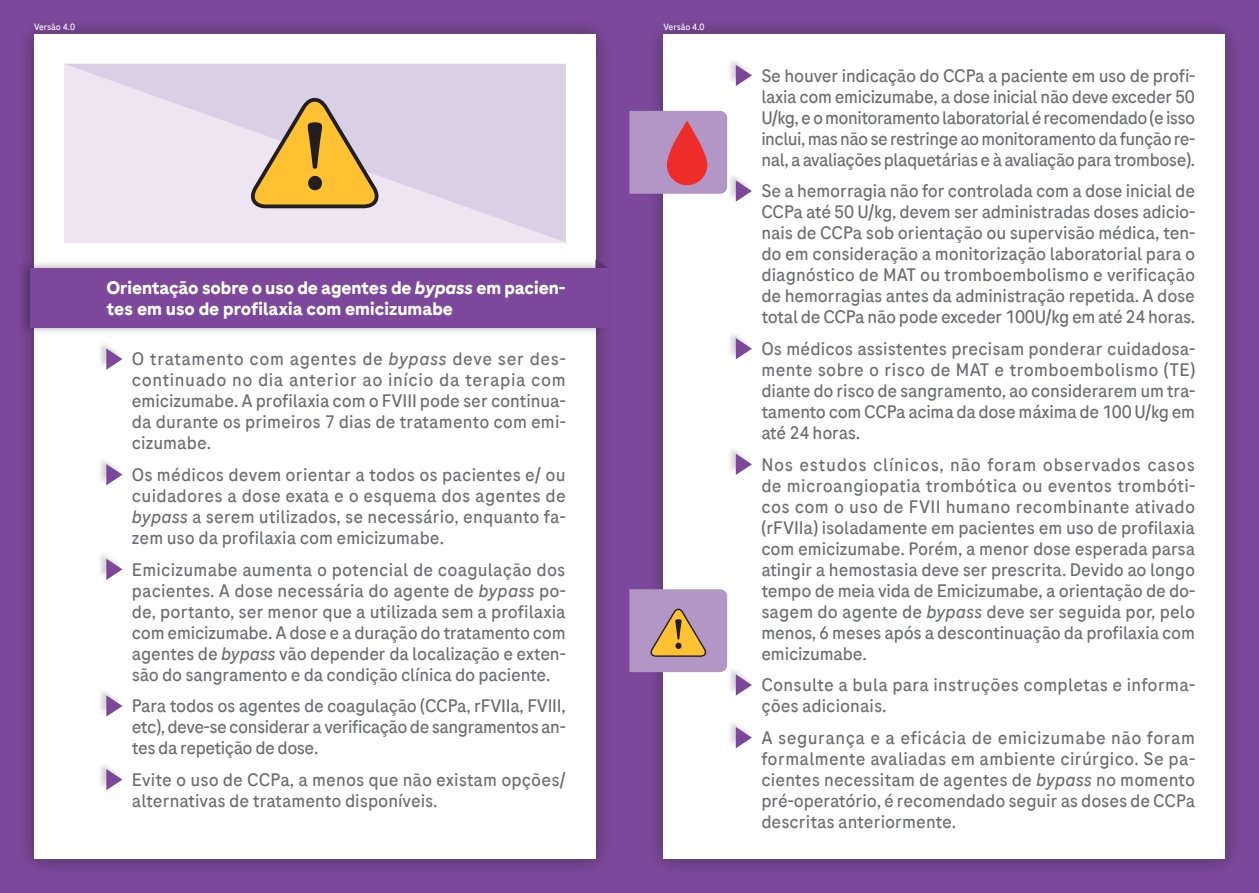
<style>
.page{position:relative;width:1259px;height:893px;background:#fff}
.page>*{position:absolute;margin:0;border:0;box-sizing:border-box;transform-origin:0 0}
.recuo{font:18px/21px "Roche Sans";letter-spacing:-.01em;color:#6c6d70;text-align:justify}
.subs_bco{font:700 18px/21px "Roche Sans";letter-spacing:-.005em;color:#fff}
.recuo-2{font:18px/21px "Roche Sans";letter-spacing:.01em;color:#6c6d70}
.t1{font:9px "Roche Sans";letter-spacing:-.01em;color:#fff}
.s1{font-style:italic}
</style>
<div class="page">
<div style="left:629px;top:0;width:630px;height:893px;background:#7d489c"></div>
<div style="left:0;top:0;width:629px;height:893px;background:#7d489c"></div>
<div style="left:15px;top:15px;width:599px;height:863px;background:#231f20;opacity:.5"></div>
<div style="left:34px;top:34px;width:561px;height:825px;background:#fff"></div>
<div style="left:644px;top:15px;width:599px;height:863px;background:#231f20;opacity:.5"></div>
<div style="left:663px;top:34px;width:562px;height:825px;background:#fff"></div>
<div style="left:97px;top:340px;width:25px;height:30px;background:#231f20;opacity:.2"></div>
<svg style="left:106px;top:348px;width:16px;height:22px"></svg>
<div style="left:97px;top:456px;width:25px;height:29px;background:#231f20;opacity:.2"></div>
<svg style="left:106px;top:464px;width:16px;height:21px"></svg>
<div style="left:97px;top:550px;width:25px;height:30px;background:#231f20;opacity:.2"></div>
<svg style="left:106px;top:559px;width:16px;height:21px"></svg>
<div style="left:97px;top:687px;width:25px;height:30px;background:#231f20;opacity:.2"></div>
<svg style="left:106px;top:695px;width:16px;height:22px"></svg>
<div style="left:97px;top:761px;width:25px;height:29px;background:#231f20;opacity:.2"></div>
<svg style="left:106px;top:769px;width:16px;height:21px"></svg>
<svg style="left:64px;top:64px;width:502px;height:178px;background:#e3daeb"></svg>
<svg style="left:244px;top:97px;width:136px;height:113px;background:#d4b57e"></svg>
<div style="left:727px;top:56px;width:24px;height:30px;background:#231f20;opacity:.2"></div>
<svg style="left:736px;top:65px;width:16px;height:21px"></svg>
<div style="left:727px;top:172px;width:24px;height:30px;background:#231f20;opacity:.2"></div>
<svg style="left:736px;top:180px;width:16px;height:22px"></svg>
<div style="left:727px;top:330px;width:24px;height:29px;background:#231f20;opacity:.2"></div>
<svg style="left:736px;top:338px;width:16px;height:21px"></svg>
<div style="left:727px;top:445px;width:24px;height:30px;background:#231f20;opacity:.2"></div>
<svg style="left:736px;top:454px;width:16px;height:21px"></svg>
<div style="left:727px;top:666px;width:24px;height:30px;background:#231f20;opacity:.2"></div>
<svg style="left:736px;top:674px;width:16px;height:22px"></svg>
<div style="left:727px;top:719px;width:24px;height:29px;background:#231f20;opacity:.2"></div>
<svg style="left:736px;top:727px;width:16px;height:21px"></svg>
<svg style="left:629px;top:589px;width:98px;height:83px;background:#b697a7"></svg>
<div style="left:629px;top:111px;width:98px;height:83px;background:#b196c6"></div>
<svg style="left:667px;top:121px;width:40px;height:64px;background:#df4650"></svg>
<div style="left:17px;top:260px;width:595px;height:76px;background:#231f20;opacity:.35"></div>
<div style="left:30px;top:268px;width:578px;height:59px;background:#7d489c"></div>
<svg style="left:595px;top:259px;width:13px;height:9px"></svg>
<p class="t1" style="left:34px;top:22px;width:43px">Versão 4.0</p>
<p class="t1" style="left:663px;top:22px;width:43px">Versão 4.0</p>
<p class="subs_bco" style="left:106px;top:277px;width:461px">Orientação sobre o uso de agentes de <span class="s1">bypass</span> em pacien&shy;tes em uso de profilaxia com emicizumabe</p>
<p class="recuo" style="left:132px;top:348px;width:435px">O tratamento com agentes de <span class="s1">bypass</span> deve ser des&shy;continuado no dia anterior ao início da terapia com emicizumabe. A profilaxia com o FVIII pode ser continua&shy;da durante os primeiros 7 dias de tratamento com emi&shy;cizumabe.</p>
<p class="recuo" style="left:132px;top:464px;width:435px">Os médicos devem orientar a todos os pacientes e/ ou cuidadores a dose exata e o esquema dos agentes de <span class="s1">bypass</span> a serem utilizados, se necessário, enquanto fa&shy;zem uso da profilaxia com emicizumabe.</p>
<p class="recuo" style="left:132px;top:559px;width:435px">Emicizumabe aumenta o potencial de coagulação dos pacientes. A dose necessária do agente de <span class="s1">bypass</span> po&shy;de, portanto, ser menor que a utilizada sem a profilaxia com emicizumabe. A dose e a duração do tratamento com agentes de <span class="s1">bypass</span> vão depender da localização e exten&shy;são do sangramento e da condição clínica do paciente.</p>
<p class="recuo" style="left:132px;top:695px;width:435px">Para todos os agentes de coagulação (CCPa, rFVIIa, FVIII, etc), deve-se considerar a verificação de sangramentos an&shy;tes da repetição de dose.</p>
<p class="recuo" style="left:132px;top:769px;width:435px">Evite o uso de CCPa, a menos que não existam opções/ alternativas de tratamento disponíveis.</p>
<p class="recuo" style="left:761px;top:65px;width:435px">Se houver indicação do CCPa a paciente em uso de profi&shy;laxia com emicizumabe, a dose inicial não deve exceder 50<br>U/kg, e o monitoramento laboratorial é recomendado (e isso inclui, mas não se restringe ao monitoramento da função re&shy;nal, a avaliações plaquetárias e à avaliação para trombose).</p>
<p class="recuo" style="left:761px;top:180px;width:435px">Se a hemorragia não for controlada com a dose inicial de CCPa até 50 U/kg, devem ser administradas doses adicio&shy;nais de CCPa sob orientação ou supervisão médica, ten&shy;do em consideração a monitorização laboratorial para o diagnóstico de MAT ou tromboembolismo e verificação de hemorragias antes da administração repetida. A dose total de CCPa não pode exceder 100U/kg em até 24 horas.</p>
<p class="recuo" style="left:761px;top:338px;width:435px">Os médicos assistentes precisam ponderar cuidadosa&shy;mente sobre o risco de MAT e tromboembolismo (TE) diante do risco de sangramento, ao considerarem um tra&shy;tamento com CCPa acima da dose máxima de 100 U/kg em até 24 horas.</p>
<p class="recuo" style="left:761px;top:454px;width:435px">Nos estudos clínicos, não foram observados casos de microangiopatia trombótica ou eventos trombóti&shy;cos com o uso de FVII humano recombinante ativado (rFVIIa) isoladamente em pacientes em uso de profilaxia com emicizumabe. Porém, a menor dose esperada parsa atingir a hemostasia deve ser prescrita. Devido ao longo tempo de meia vida de Emicizumabe, a orientação de do&shy;sagem do agente de <span class="s1">bypass</span> deve ser seguida por, pelo menos, 6 meses após a descontinuação da profilaxia com emicizumabe.</p>
<p class="recuo-2" style="left:761px;top:674px;width:435px">Consulte a bula para instruções completas e informa&shy;ções adicionais.</p>
<p class="recuo" style="left:761px;top:727px;width:435px">A segurança e a eficácia de emicizumabe não foram formalmente avaliadas em ambiente cirúrgico. Se pa&shy;cientes necessitam de agentes de <span class="s1">bypass</span> no momento pré-operatório, é recomendado seguir as doses de CCPa descritas anteriormente.</p>
</div>
